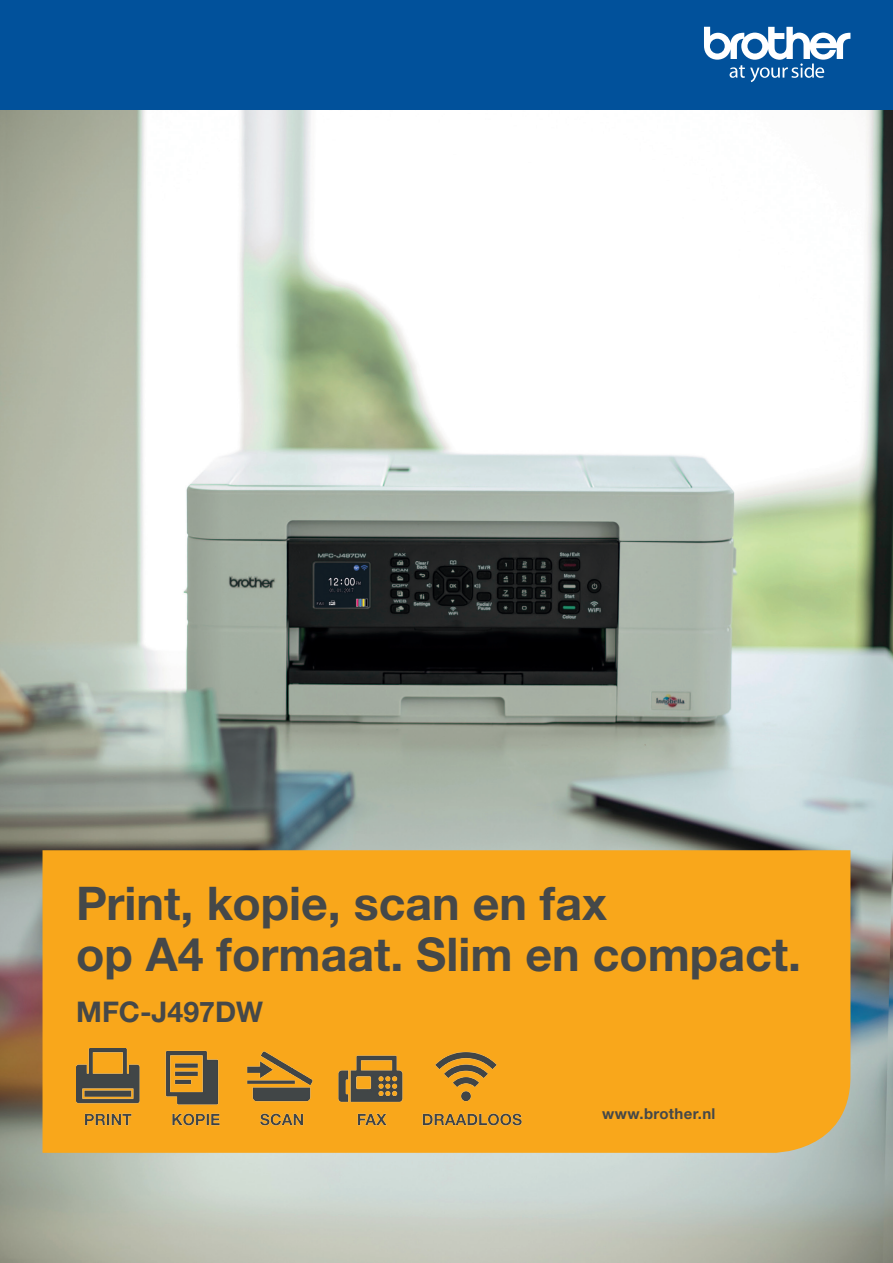
<style>
.page{position:relative;width:893px;height:1263px;background:#fff}
.page>*{position:absolute;margin:0;border:0;box-sizing:border-box;transform-origin:0 0}
.t1{font:700 46.5px/51px "Helvetica Neue LTW1 G";color:#454849}
.t2{font:700 28.5px "Helvetica Neue LTW1 G";color:#454849}
.t3{font:700 15px "Helvetica Neue LTW1 G";letter-spacing:.02em;color:#454849}
</style>
<div class="page">
<img style="left:0;top:110px;width:893px;height:1153px">
<div style="left:0;top:0;width:893px;height:110px;background:#01519b"></div>
<svg style="left:704px;top:27px;width:146px;height:55px"></svg>
<div style="left:43px;top:850px;width:807px;height:303px;background:#f9a71b"></div>
<img style="left:76px;top:1048px;width:451px;height:80px">
<p class="t1" style="left:76px;top:877px;width:726px">Print, kopie, scan en fax<br>op A4 formaat. Slim en compact.</p>
<p class="t2" style="left:76px;top:994px;width:188px">MFC-J497DW</p>
<p class="t3" style="left:602px;top:1105px;width:115px">www.brother.nl</p>
</div>
